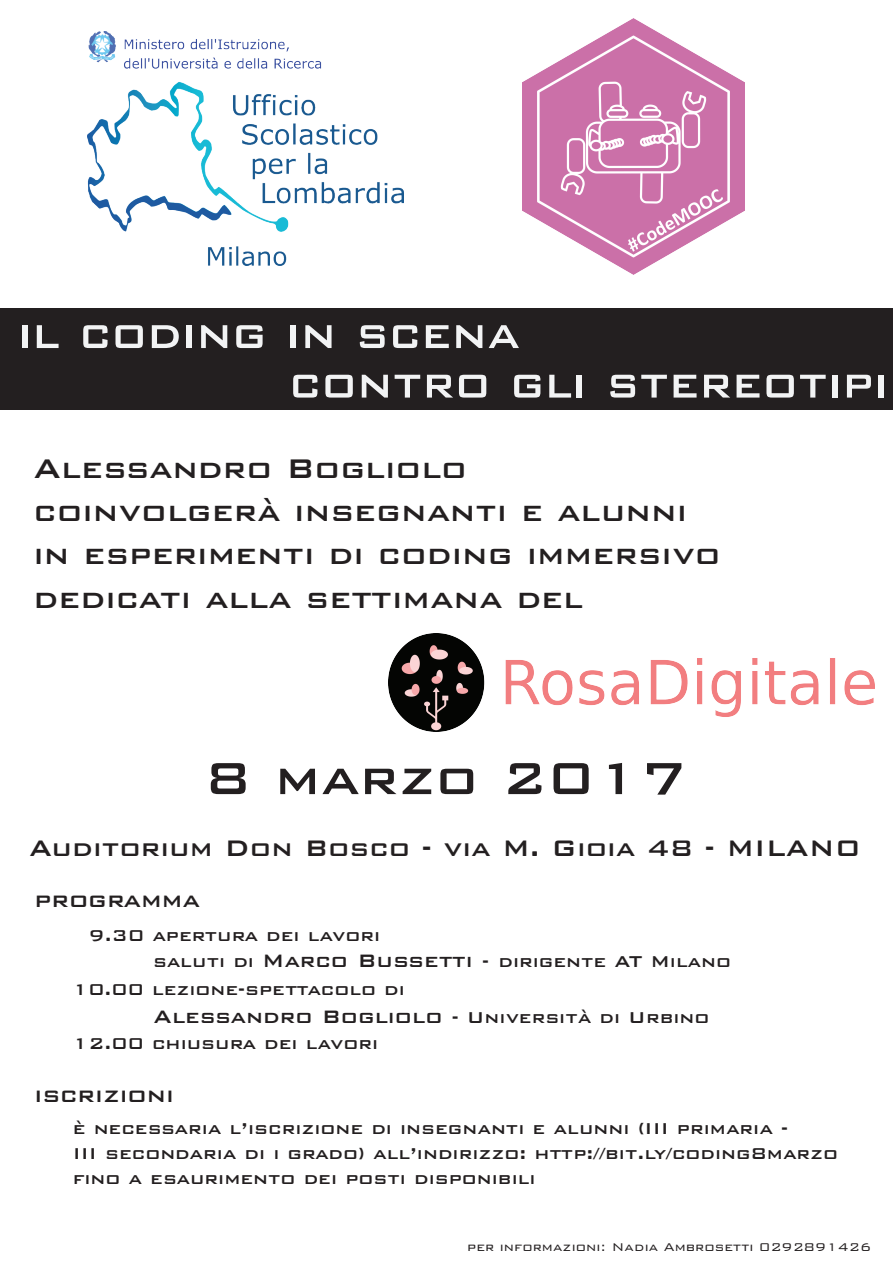
<style>
.page{position:relative;width:893px;height:1263px;background:#fff}
.page>*{position:absolute;margin:0;border:0;box-sizing:border-box;transform-origin:0 0}
.t1{font:500 60px "Bank Gothic BT";color:#231f20}
.t2{font:500 54px/49.5px "Bank Gothic BT";color:#f2f3f4;scale:.93 1}
.t3{font:500 36px/43.2px "Bank Gothic BT";color:#231f20}
.t4{font:500 30px "Bank Gothic BT";color:#231f20}
.t5{font:500 27px "Bank Gothic BT";color:#231f20}
.t6{font:500 21px/25.2px "Bank Gothic BT";color:#231f20}
.t7{font:300 15px "Bank Gothic BT";color:#231f20}
.s1{font-size:24px}
</style>
<div class="page">
<img style="left:88px;top:32px;width:316px;height:233px">
<img style="left:388px;top:633px;width:486px;height:98px">
<img style="left:522px;top:18px;width:223px;height:257px">
<div style="left:0;top:309px;width:893px;height:101px;background:#231f20"></div>
<h2 class="t2" style="left:289px;top:308px;width:646px;text-indent:-271px">il coding in scena<br>contro gli stereotipi</h2>
<h3 class="t3" style="left:34px;top:446px;width:689px">Alessandro Bogliolo coinvolgerà insegnanti e alunni in esperimenti di coding immersivo dedicati alla settimana del</h3>
<h1 class="t1" style="left:205px;top:745px;width:483px">8 marzo 2017</h1>
<h3 class="t4" style="left:29px;top:832px;width:833px">Auditorium Don Bosco - via M. Gioia 48 - MILANO</h3>
<p class="t5" style="left:34px;top:885px;width:167px">programma</p>
<p class="t6" style="left:89px;top:922px;width:293px">9.30 apertura dei lavori</p>
<p class="t6" style="left:153px;top:949px;width:579px">saluti di <span class="s1">Marco Bussetti</span> - dirigente AT Milano</p>
<p class="t6" style="left:72px;top:976px;width:334px">10.00 lezione-spettacolo di</p>
<p class="t6" style="left:154px;top:1004px;width:558px"><span class="s1">Alessandro Bogliolo</span> - Università di Urbino</p>
<p class="t6" style="left:72px;top:1030px;width:308px">12.00 chiusura dei lavori</p>
<p class="t5" style="left:34px;top:1080px;width:141px">iscrizioni</p>
<p class="t6" style="left:73px;top:1115px;width:767px">è necessaria l’iscrizione di insegnanti e alunni (III primaria -<br>III secondaria di i grado) all’indirizzo: http://bit.ly/coding8marzo fino a esaurimento dei posti disponibili</p>
<p class="t7" style="left:467px;top:1239px;width:405px">per informazioni: Nadia Ambrosetti 0292891426</p>
</div>
